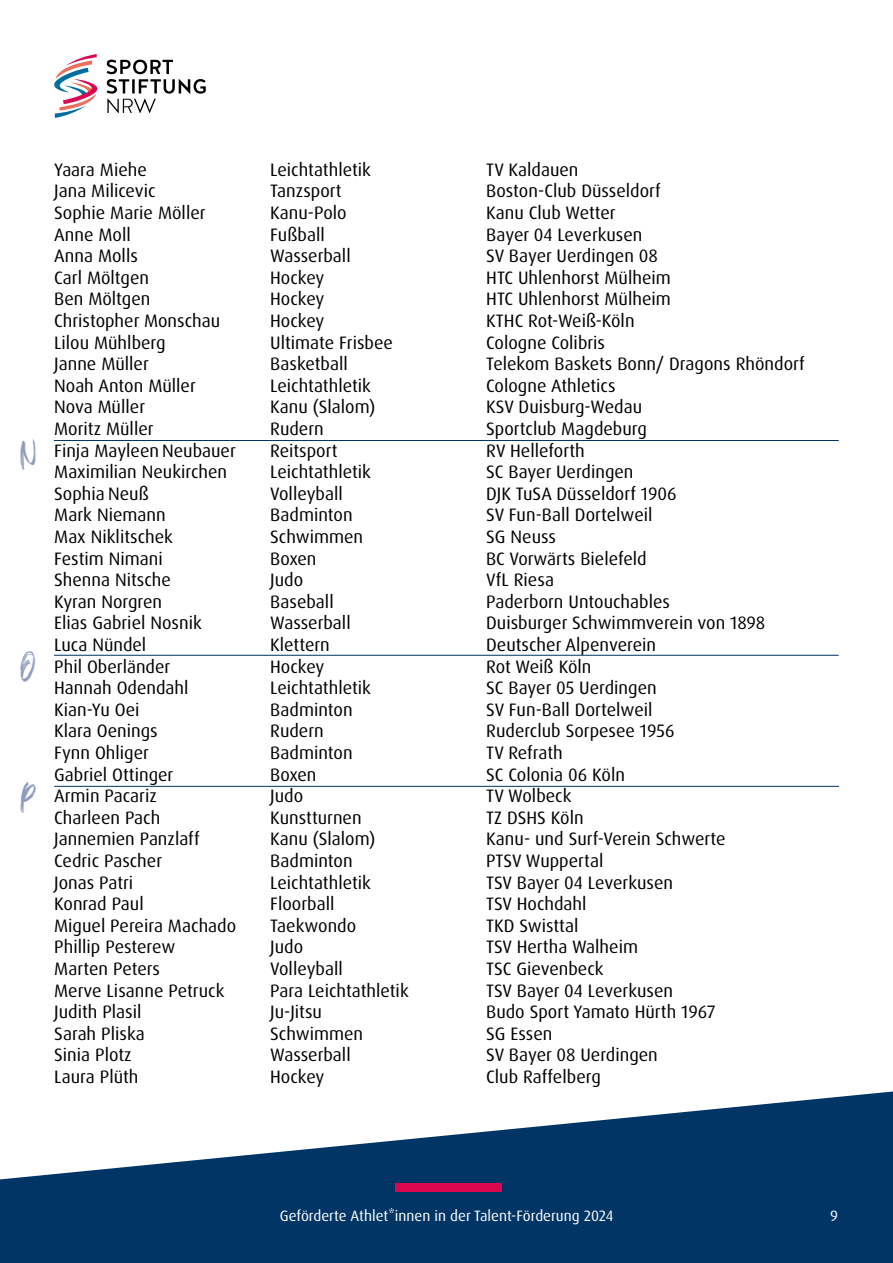
<style>
.page{position:relative;width:893px;height:1263px;background:#fff}
.page>*{position:absolute;margin:0;border:0;box-sizing:border-box;transform-origin:0 0}
.t1{font:27px "Squidrock";color:#8d9cbd}
.t2{font:18px "Dax OT";color:#000}
.t3{font:15px "Dax OT";color:#fff}
</style>
<div class="page">
<svg style="left:0;top:1091px;width:893px;height:172px;fill:#003565"></svg>
<div style="left:395px;top:1183px;width:107px;height:9px;background:#db074f"></div>
<svg style="left:54px;top:54px;width:44px;height:64px"></svg>
<svg style="left:107px;top:60px;width:99px;height:53px"></svg>
<hr style="left:54px;top:655px;width:785px;height:1px;background:#003565">
<hr style="left:54px;top:440px;width:785px;height:1px;background:#003565">
<hr style="left:54px;top:786px;width:785px;height:1px;background:#003565">
<h1 class="t1" style="left:20px;top:439px;width:19px">N</h1>
<h1 class="t1" style="left:20px;top:652px;width:16px">O</h1>
<h1 class="t1" style="left:20px;top:783px;width:16px">P</h1>
<p class="t2" style="left:54px;top:158px;width:94px">Yaara Miehe</p>
<p class="t2" style="left:270px;top:158px;width:102px">Leichtathletik</p>
<p class="t2" style="left:486px;top:158px;width:94px">TV Kaldauen</p>
<p class="t2" style="left:54px;top:180px;width:103px">Jana Milicevic</p>
<p class="t2" style="left:270px;top:180px;width:73px">Tanzsport</p>
<p class="t2" style="left:486px;top:180px;width:176px">Boston-Club Düsseldorf</p>
<p class="t2" style="left:54px;top:201px;width:153px">Sophie Marie Möller</p>
<p class="t2" style="left:270px;top:201px;width:78px">Kanu-Polo</p>
<p class="t2" style="left:486px;top:201px;width:131px">Kanu Club Wetter</p>
<p class="t2" style="left:54px;top:223px;width:78px">Anne Moll</p>
<p class="t2" style="left:270px;top:223px;width:56px">Fußball</p>
<p class="t2" style="left:486px;top:223px;width:158px">Bayer 04 Leverkusen</p>
<p class="t2" style="left:54px;top:244px;width:85px">Anna Molls</p>
<p class="t2" style="left:270px;top:244px;width:82px">Wasserball</p>
<p class="t2" style="left:486px;top:244px;width:173px">SV Bayer Uerdingen 08</p>
<p class="t2" style="left:54px;top:266px;width:96px">Carl Möltgen</p>
<p class="t2" style="left:270px;top:266px;width:56px">Hockey</p>
<p class="t2" style="left:486px;top:266px;width:186px">HTC Uhlenhorst Mülheim</p>
<p class="t2" style="left:54px;top:288px;width:98px">Ben Möltgen</p>
<p class="t2" style="left:270px;top:288px;width:56px">Hockey</p>
<p class="t2" style="left:486px;top:288px;width:186px">HTC Uhlenhorst Mülheim</p>
<p class="t2" style="left:54px;top:309px;width:168px">Christopher Monschau</p>
<p class="t2" style="left:270px;top:309px;width:56px">Hockey</p>
<p class="t2" style="left:486px;top:309px;width:150px">KTHC Rot-Weiß-Köln</p>
<p class="t2" style="left:54px;top:331px;width:113px">Lilou Mühlberg</p>
<p class="t2" style="left:270px;top:331px;width:124px">Ultimate Frisbee</p>
<p class="t2" style="left:486px;top:331px;width:120px">Cologne Colibris</p>
<p class="t2" style="left:54px;top:352px;width:96px">Janne Müller</p>
<p class="t2" style="left:270px;top:352px;width:79px">Basketball</p>
<p class="t2" style="left:486px;top:352px;width:320px">Telekom Baskets Bonn/ Dragons Rhöndorf</p>
<p class="t2" style="left:54px;top:374px;width:143px">Noah Anton Müller</p>
<p class="t2" style="left:270px;top:374px;width:102px">Leichtathletik</p>
<p class="t2" style="left:486px;top:374px;width:131px">Cologne Athletics</p>
<p class="t2" style="left:54px;top:396px;width:92px">Nova Müller</p>
<p class="t2" style="left:270px;top:396px;width:107px">Kanu (Slalom)</p>
<p class="t2" style="left:486px;top:396px;width:157px">KSV Duisburg-Wedau</p>
<p class="t2" style="left:54px;top:417px;width:101px">Moritz Müller</p>
<p class="t2" style="left:270px;top:417px;width:55px">Rudern</p>
<p class="t2" style="left:486px;top:417px;width:162px">Sportclub Magdeburg</p>
<p class="t2" style="left:54px;top:439px;width:183px">Finja Mayleen Neubauer</p>
<p class="t2" style="left:270px;top:439px;width:69px">Reitsport</p>
<p class="t2" style="left:486px;top:439px;width:100px">RV Helleforth</p>
<p class="t2" style="left:54px;top:460px;width:174px">Maximilian Neukirchen</p>
<p class="t2" style="left:270px;top:460px;width:102px">Leichtathletik</p>
<p class="t2" style="left:486px;top:460px;width:149px">SC Bayer Uerdingen</p>
<p class="t2" style="left:54px;top:482px;width:96px">Sophia Neuß</p>
<p class="t2" style="left:270px;top:482px;width:74px">Volleyball</p>
<p class="t2" style="left:486px;top:482px;width:192px">DJK TuSA Düsseldorf 1906</p>
<p class="t2" style="left:54px;top:504px;width:113px">Mark Niemann</p>
<p class="t2" style="left:270px;top:504px;width:84px">Badminton</p>
<p class="t2" style="left:486px;top:504px;width:168px">SV Fun-Ball Dortelweil</p>
<p class="t2" style="left:54px;top:525px;width:120px">Max Niklitschek</p>
<p class="t2" style="left:270px;top:525px;width:95px">Schwimmen</p>
<p class="t2" style="left:486px;top:525px;width:71px">SG Neuss</p>
<p class="t2" style="left:54px;top:547px;width:110px">Festim Nimani</p>
<p class="t2" style="left:270px;top:547px;width:48px">Boxen</p>
<p class="t2" style="left:486px;top:547px;width:162px">BC Vorwärts Bielefeld</p>
<p class="t2" style="left:54px;top:568px;width:118px">Shenna Nitsche</p>
<p class="t2" style="left:270px;top:568px;width:34px">Judo</p>
<p class="t2" style="left:486px;top:568px;width:69px">VfL Riesa</p>
<p class="t2" style="left:54px;top:590px;width:109px">Kyran Norgren</p>
<p class="t2" style="left:270px;top:590px;width:65px">Baseball</p>
<p class="t2" style="left:486px;top:590px;width:185px">Paderborn Untouchables</p>
<p class="t2" style="left:54px;top:612px;width:149px">Elias Gabriel Nosnik</p>
<p class="t2" style="left:270px;top:612px;width:82px">Wasserball</p>
<p class="t2" style="left:486px;top:612px;width:281px">Duisburger Schwimmverein von 1898</p>
<p class="t2" style="left:54px;top:633px;width:94px">Luca Nündel</p>
<p class="t2" style="left:270px;top:633px;width:61px">Klettern</p>
<p class="t2" style="left:486px;top:633px;width:171px">Deutscher Alpenverein</p>
<p class="t2" style="left:54px;top:655px;width:118px">Phil Oberländer</p>
<p class="t2" style="left:270px;top:655px;width:56px">Hockey</p>
<p class="t2" style="left:486px;top:655px;width:107px">Rot Weiß Köln</p>
<p class="t2" style="left:54px;top:676px;width:136px">Hannah Odendahl</p>
<p class="t2" style="left:270px;top:676px;width:102px">Leichtathletik</p>
<p class="t2" style="left:486px;top:676px;width:172px">SC Bayer 05 Uerdingen</p>
<p class="t2" style="left:54px;top:698px;width:87px">Kian-Yu Oei</p>
<p class="t2" style="left:270px;top:698px;width:84px">Badminton</p>
<p class="t2" style="left:486px;top:698px;width:168px">SV Fun-Ball Dortelweil</p>
<p class="t2" style="left:54px;top:720px;width:105px">Klara Oenings</p>
<p class="t2" style="left:270px;top:720px;width:55px">Rudern</p>
<p class="t2" style="left:486px;top:720px;width:190px">Ruderclub Sorpesee 1956</p>
<p class="t2" style="left:54px;top:741px;width:96px">Fynn Ohliger</p>
<p class="t2" style="left:270px;top:741px;width:84px">Badminton</p>
<p class="t2" style="left:486px;top:741px;width:78px">TV Refrath</p>
<p class="t2" style="left:54px;top:763px;width:121px">Gabriel Ottinger</p>
<p class="t2" style="left:270px;top:763px;width:48px">Boxen</p>
<p class="t2" style="left:486px;top:763px;width:140px">SC Colonia 06 Köln</p>
<p class="t2" style="left:54px;top:784px;width:104px">Armin Pacariz</p>
<p class="t2" style="left:270px;top:784px;width:34px">Judo</p>
<p class="t2" style="left:486px;top:784px;width:87px">TV Wolbeck</p>
<p class="t2" style="left:54px;top:806px;width:108px">Charleen Pach</p>
<p class="t2" style="left:270px;top:806px;width:93px">Kunstturnen</p>
<p class="t2" style="left:486px;top:806px;width:99px">TZ DSHS Köln</p>
<p class="t2" style="left:54px;top:828px;width:147px">Jannemien Panzlaff</p>
<p class="t2" style="left:270px;top:828px;width:107px">Kanu (Slalom)</p>
<p class="t2" style="left:486px;top:828px;width:241px">Kanu- und Surf-Verein Schwerte</p>
<p class="t2" style="left:54px;top:849px;width:109px">Cedric Pascher</p>
<p class="t2" style="left:270px;top:849px;width:84px">Badminton</p>
<p class="t2" style="left:486px;top:849px;width:119px">PTSV Wuppertal</p>
<p class="t2" style="left:54px;top:871px;width:81px">Jonas Patri</p>
<p class="t2" style="left:270px;top:871px;width:102px">Leichtathletik</p>
<p class="t2" style="left:486px;top:871px;width:188px">TSV Bayer 04 Leverkusen</p>
<p class="t2" style="left:54px;top:892px;width:91px">Konrad Paul</p>
<p class="t2" style="left:270px;top:892px;width:66px">Floorball</p>
<p class="t2" style="left:486px;top:892px;width:102px">TSV Hochdahl</p>
<p class="t2" style="left:54px;top:914px;width:184px">Miguel Pereira Machado</p>
<p class="t2" style="left:270px;top:914px;width:88px">Taekwondo</p>
<p class="t2" style="left:486px;top:914px;width:94px">TKD Swisttal</p>
<p class="t2" style="left:54px;top:936px;width:123px">Phillip Pesterew</p>
<p class="t2" style="left:270px;top:936px;width:34px">Judo</p>
<p class="t2" style="left:486px;top:936px;width:153px">TSV Hertha Walheim</p>
<p class="t2" style="left:54px;top:957px;width:107px">Marten Peters</p>
<p class="t2" style="left:270px;top:957px;width:74px">Volleyball</p>
<p class="t2" style="left:486px;top:957px;width:119px">TSC Gievenbeck</p>
<p class="t2" style="left:54px;top:979px;width:172px">Merve Lisanne Petruck</p>
<p class="t2" style="left:270px;top:979px;width:140px">Para Leichtathletik</p>
<p class="t2" style="left:486px;top:979px;width:188px">TSV Bayer 04 Leverkusen</p>
<p class="t2" style="left:54px;top:1000px;width:89px">Judith Plasil</p>
<p class="t2" style="left:270px;top:1000px;width:53px">Ju-Jitsu</p>
<p class="t2" style="left:486px;top:1000px;width:231px">Budo Sport Yamato Hürth 1967</p>
<p class="t2" style="left:54px;top:1022px;width:92px">Sarah Pliska</p>
<p class="t2" style="left:270px;top:1022px;width:95px">Schwimmen</p>
<p class="t2" style="left:486px;top:1022px;width:68px">SG Essen</p>
<p class="t2" style="left:54px;top:1044px;width:79px">Sinia Plotz</p>
<p class="t2" style="left:270px;top:1044px;width:82px">Wasserball</p>
<p class="t2" style="left:486px;top:1044px;width:173px">SV Bayer 08 Uerdingen</p>
<p class="t2" style="left:54px;top:1065px;width:86px">Laura Plüth</p>
<p class="t2" style="left:270px;top:1065px;width:56px">Hockey</p>
<p class="t2" style="left:486px;top:1065px;width:116px">Club Raffelberg</p>
<p class="t3" style="left:280px;top:1206px;width:335px">Geförderte Athlet*innen in der Talent-Förderung 2024</p>
<p class="t3" style="left:830px;top:1206px;width:9px">9</p>
</div>
